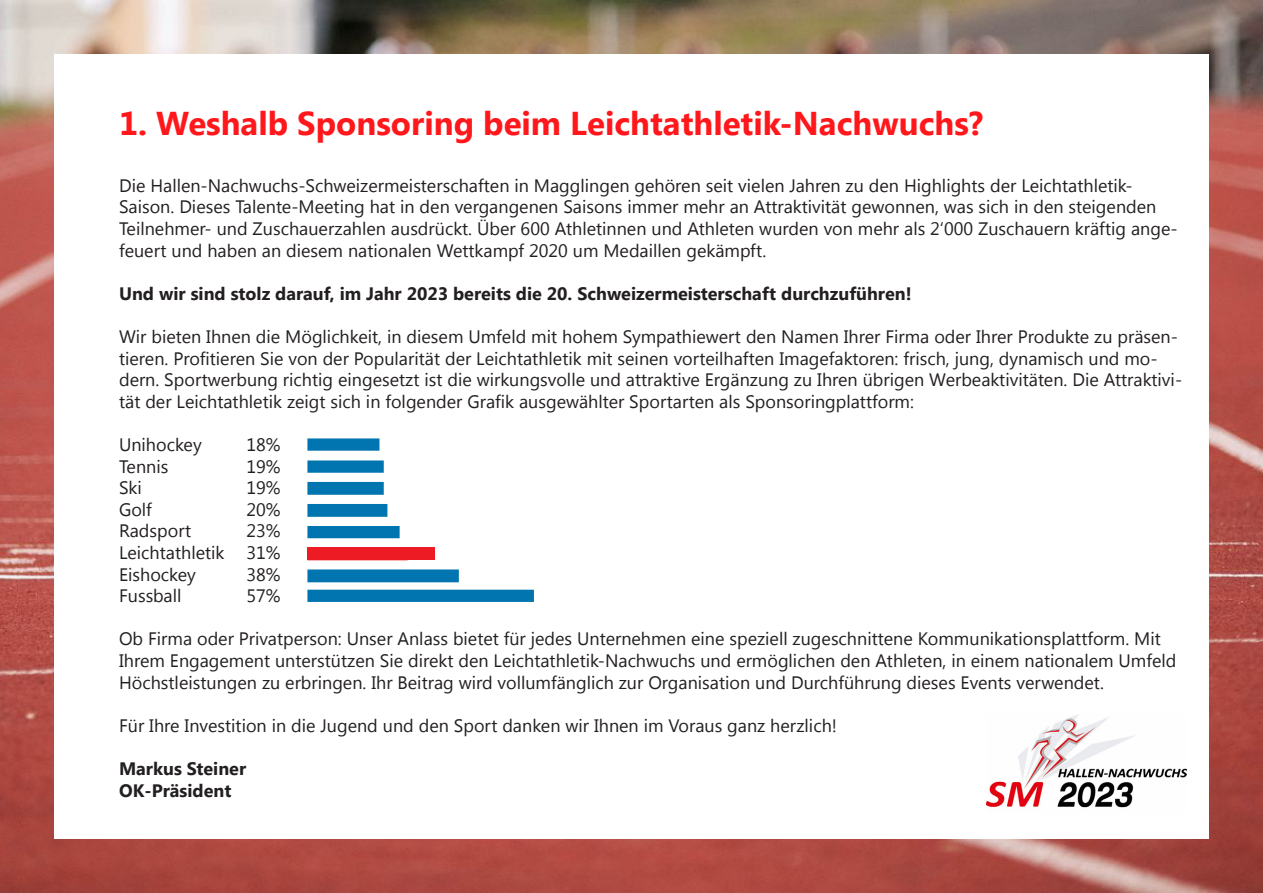
<style>
.page{position:relative;width:1263px;height:893px;background:#fff}
.page>*{position:absolute;margin:0;border:0;box-sizing:border-box;transform-origin:0 0}
.t1{font:700 33px "Segoe UI";color:#ff171b}
.t2{font:18px/21.6px "Segoe UI";color:#231f20}
.t3{font:700 18px "Segoe UI";color:#231f20}
</style>
<div class="page">
<img style="left:0;top:0;width:1263px;height:893px">
<div style="left:54px;top:54px;width:1155px;height:785px;background:#fff"></div>
<img style="left:307px;top:438px;width:227px;height:164px">
<img style="left:986px;top:714px;width:200px;height:94px">
<div style="left:308px;top:547px;width:126px;height:13px;background:#ed1b24"></div>
<p class="t1" style="left:119px;top:99px;width:866px">1. Weshalb Sponsoring beim Leichtathletik-Nachwuchs?</p>
<p class="t2" style="left:119px;top:174px;width:1060px">Die Hallen-Nachwuchs-Schweizermeisterschaften in Magglingen gehören seit vielen Jahren zu den Highlights der Leichtathletik-Saison. Dieses Talente-Meeting hat in den vergangenen Saisons immer mehr an Attraktivität gewonnen, was sich in den steigenden Teilnehmer- und Zuschauerzahlen ausdrückt. Über 600 Athletinnen und Athleten wurden von mehr als 2‘000 Zuschauern kräftig ange&shy;feuert und haben an diesem nationalen Wettkampf 2020 um Medaillen gekämpft.</p>
<p class="t3" style="left:119px;top:280px;width:794px">Und wir sind stolz darauf, im Jahr 2023 bereits die 20. Schweizermeisterschaft durchzuführen!</p>
<p class="t2" style="left:119px;top:325px;width:1064px">Wir bieten Ihnen die Möglichkeit, in diesem Umfeld mit hohem Sympathiewert den Namen Ihrer Firma oder Ihrer Produkte zu präsen&shy;tieren. Profitieren Sie von der Popularität der Leichtathletik mit seinen vorteilhaften Imagefaktoren: frisch, jung, dynamisch und mo&shy;dern. Sportwerbung richtig eingesetzt ist die wirkungsvolle und attraktive Ergänzung zu Ihren übrigen Werbeaktivitäten. Die Attraktivi&shy;tät der Leichtathletik zeigt sich in folgender Grafik ausgewählter Sportarten als Sponsoringplattform:</p>
<p class="t2" style="left:119px;top:433px;width:84px">Unihockey</p>
<p class="t2" style="left:247px;top:433px;width:36px">18%</p>
<p class="t2" style="left:119px;top:455px;width:51px">Tennis</p>
<p class="t2" style="left:247px;top:455px;width:36px">19%</p>
<p class="t2" style="left:119px;top:476px;width:24px">Ski</p>
<p class="t2" style="left:247px;top:476px;width:36px">19%</p>
<p class="t2" style="left:119px;top:498px;width:34px">Golf</p>
<p class="t2" style="left:247px;top:498px;width:36px">20%</p>
<p class="t2" style="left:119px;top:519px;width:74px">Radsport</p>
<p class="t2" style="left:247px;top:519px;width:36px">23%</p>
<p class="t2" style="left:119px;top:541px;width:163px">Leichtathletik 31%</p>
<p class="t2" style="left:119px;top:563px;width:78px">Eishockey</p>
<p class="t2" style="left:247px;top:563px;width:36px">38%</p>
<p class="t2" style="left:119px;top:584px;width:64px">Fussball</p>
<p class="t2" style="left:247px;top:584px;width:36px">57%</p>
<p class="t2" style="left:119px;top:627px;width:1059px">Ob Firma oder Privatperson: Unser Anlass bietet für jedes Unternehmen eine speziell zugeschnittene Kommunikationsplattform. Mit<br>Ihrem Engagement unterstützen Sie direkt den Leichtathletik-Nachwuchs und ermöglichen den Athleten, in einem nationalem Umfeld<br>Höchstleistungen zu erbringen. Ihr Beitrag wird vollumfänglich zur Organisation und Durchführung dieses Events verwendet.</p>
<p class="t2" style="left:119px;top:714px;width:719px">Für Ihre Investition in die Jugend und den Sport danken wir Ihnen im Voraus ganz herzlich!</p>
<p class="t3" style="left:119px;top:756px;width:129px">Markus Steiner</p>
<p class="t3" style="left:119px;top:777px;width:114px">OK-Präsident</p>
</div>
